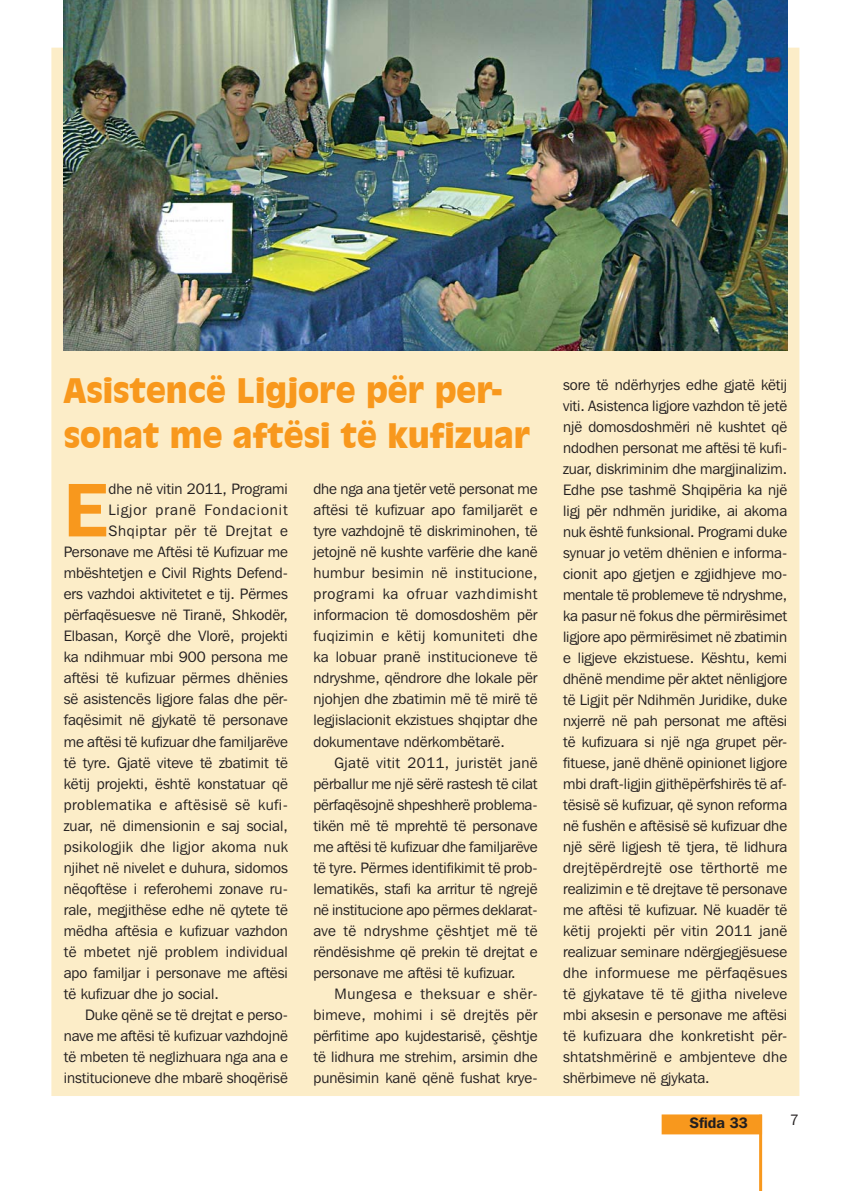
<style>
.page{position:relative;width:851px;height:1191px;background:#fff}
.page>*{position:absolute;margin:0;border:0;box-sizing:border-box;transform-origin:0 0}
.t1{font:600 75.45px "Franklin Gothic IT Cby BT";color:#f8981d}
.t2{font:900 33px/45px "Incised 901 BT";color:#f8981d}
.t3{font:15px/21px "Franklin Gothic IT Cby BT";color:#231f20;text-align:justify}
.t4{font:15px "Franklin Gothic IT Cby BT";letter-spacing:.03em;color:#231f20}
.t5{font:15px "Franklin Gothic IT Cby BT";letter-spacing:.025em;color:#231f20}
.t6{font:15px "Franklin Gothic IT Cby BT";letter-spacing:.02em;color:#231f20}
.t7{font:15px "Franklin Gothic IT Cby BT";letter-spacing:.065em;color:#231f20}
.t8{font:15px "Franklin Gothic IT Cby BT";letter-spacing:.045em;color:#231f20}
.t9{font:600 15px "Franklin Gothic IT Cby BT";color:#231f20}
</style>
<div class="page">
<hr style="left:759px;top:1114px;width:3px;height:76px;background:#f8981d">
<div style="left:662px;top:1115px;width:99px;height:18px;background:#f8981d"></div>
<div style="left:661px;top:1114px;width:101px;height:20px;border:2px solid #f8981d"></div>
<div style="left:52px;top:48px;width:746px;height:1047px;background:#fcedc8"></div>
<img style="left:64px;top:0;width:723px;height:350px">
<h2 class="t2" style="left:64px;top:369px;width:468px">Asistencë Ligjore për per&shy;sonat me aftësi të kufizuar</h2>
<p class="t3" style="left:563px;top:375px;width:225px">sore të ndërhyrjes edhe gjatë këtij viti. Asistenca ligjore vazhdon të jetë një domosdoshmëri në kushtet që ndodhen personat me aftësi të kufi&shy;zuar, diskriminim dhe margjinalizim.<br>Edhe pse tashmë Shqipëria ka një ligj për ndhmën juridike, ai akoma nuk është funksional. Programi duke synuar jo vetëm dhënien e informa&shy;cionit apo gjetjen e zgjidhjeve mo&shy;mentale të problemeve të ndryshme, ka pasur në fokus dhe përmirësimet ligjore apo përmirësimet në zbatimin e ligjeve ekzistuese. Kështu, kemi dhënë mendime për aktet nënligjore të Ligjit për Ndihmën Juridike, duke nxjerrë në pah personat me aftësi të kufizuara si një nga grupet për&shy;fituese, janë dhënë opinionet ligjore mbi draft-ligjin gjithëpërfshirës të af&shy;tësisë së kufizuar, që synon reforma në fushën e aftësisë së kufizuar dhe një sërë ligjesh të tjera, të lidhura drejtëpërdrejtë ose tërthortë me realizimin e të drejtave të personave me aftësi të kufizuar. Në kuadër të këtij projekti për vitin 2011 janë realizuar seminare ndërgjegjësuese dhe informuese me përfaqësues të gjykatave të të gjitha niveleve mbi aksesin e personave me aftësi të kufizuara dhe konkretisht për&shy;shtatshmërinë e ambjenteve dhe shërbimeve në gjykata.</p>
<h1 class="t1" style="left:64px;top:481px;width:46px">E</h1>
<p class="t3" style="left:108px;top:480px;width:181px">dhe në vitin 2011, Programi</p>
<p class="t3" style="left:313px;top:480px;width:226px">dhe nga ana tjetër vetë personat me aftësi të kufizuar apo familjarët e tyre vazhdojnë të diskriminohen, të jetojnë në kushte varfërie dhe kanë humbur besimin në institucione, programi ka ofruar vazhdimisht informacion të domosdoshëm për fuqizimin e këtij komuniteti dhe ka lobuar pranë institucioneve të ndryshme, qëndrore dhe lokale për njohjen dhe zbatimin më të mirë të legjislacionit ekzistues shqiptar dhe dokumentave ndërkombëtarë.</p>
<p class="t3" style="left:313px;top:753px;width:226px;text-indent:21px">Gjatë vitit 2011, juristët janë përballur me një sërë rastesh të cilat përfaqësojnë shpeshherë problema&shy;tikën më të mprehtë të personave me aftësi të kufizuar dhe familjarëve të tyre. Përmes identifikimit të prob&shy;lematikës, stafi ka arritur të ngrejë në institucione apo përmes deklarat&shy;ave të ndryshme çështjet më të rëndësishme që prekin të drejtat e personave me aftësi të kufizuar.</p>
<p class="t3" style="left:313px;top:984px;width:226px;text-indent:21px">Mungesa e theksuar e shër&shy;bimeve, mohimi i së drejtës për përfitime apo kujdestarisë, çështje të lidhura me strehim, arsimin dhe punësimin kanë qënë fushat krye-</p>
<p class="t7" style="left:108px;top:504px;width:181px">Ligjor pranë Fondacionit</p>
<p class="t8" style="left:108px;top:525px;width:181px">Shqiptar për të Drejtat e</p>
<p class="t3" style="left:64px;top:543px;width:225px">Personave me Aftësi të Kufizuar me</p>
<p class="t3" style="left:64px;top:564px;width:225px">mbështetjen e Civil Rights Defend-</p>
<p class="t3" style="left:64px;top:585px;width:225px">ers vazhdoi aktivitetet e tij. Përmes</p>
<p class="t3" style="left:64px;top:606px;width:225px">përfaqësuesve në Tiranë, Shkodër,</p>
<p class="t3" style="left:64px;top:627px;width:225px">Elbasan, Korçë dhe Vlorë, projekti</p>
<p class="t3" style="left:64px;top:648px;width:225px">ka ndihmuar mbi 900 persona me</p>
<p class="t3" style="left:64px;top:669px;width:225px">aftësi të kufizuar përmes dhënies</p>
<p class="t3" style="left:64px;top:690px;width:225px">së asistencës ligjore falas dhe për-</p>
<p class="t3" style="left:64px;top:711px;width:225px">faqësimit në gjykatë të personave</p>
<p class="t3" style="left:64px;top:732px;width:226px">me aftësi të kufizuar dhe familjarëve</p>
<p class="t3" style="left:64px;top:753px;width:225px">të tyre. Gjatë viteve të zbatimit të</p>
<p class="t3" style="left:64px;top:774px;width:225px">këtij projekti, është konstatuar që</p>
<p class="t4" style="left:64px;top:798px;width:225px">problematika e aftësisë së kufi-</p>
<p class="t3" style="left:64px;top:816px;width:225px">zuar, në dimensionin e saj social,</p>
<p class="t5" style="left:64px;top:840px;width:225px">psikologjik dhe ligjor akoma nuk</p>
<p class="t3" style="left:64px;top:858px;width:225px">njihet në nivelet e duhura, sidomos</p>
<p class="t3" style="left:64px;top:879px;width:225px">nëqoftëse i referohemi zonave ru-</p>
<p class="t3" style="left:64px;top:900px;width:225px">rale, megjithëse edhe në qytete të</p>
<p class="t3" style="left:64px;top:921px;width:225px">mëdha aftësia e kufizuar vazhdon</p>
<p class="t6" style="left:64px;top:945px;width:225px">të mbetet një problem individual</p>
<p class="t3" style="left:64px;top:963px;width:225px">apo familjar i personave me aftësi</p>
<p class="t3" style="left:64px;top:984px;width:157px">të kufizuar dhe jo social.</p>
<p class="t3" style="left:85px;top:1005px;width:204px">Duke qënë se të drejtat e perso-</p>
<p class="t3" style="left:64px;top:1026px;width:226px">nave me aftësi të kufizuar vazhdojnë</p>
<p class="t3" style="left:64px;top:1047px;width:225px">të mbeten të neglizhuara nga ana e</p>
<p class="t3" style="left:64px;top:1068px;width:225px">institucioneve dhe mbarë shoqërisë</p>
<p class="t9" style="left:689px;top:1116px;width:60px">Sfida 33</p>
<p class="t3" style="left:789px;top:1111px;width:10px">7</p>
</div>
